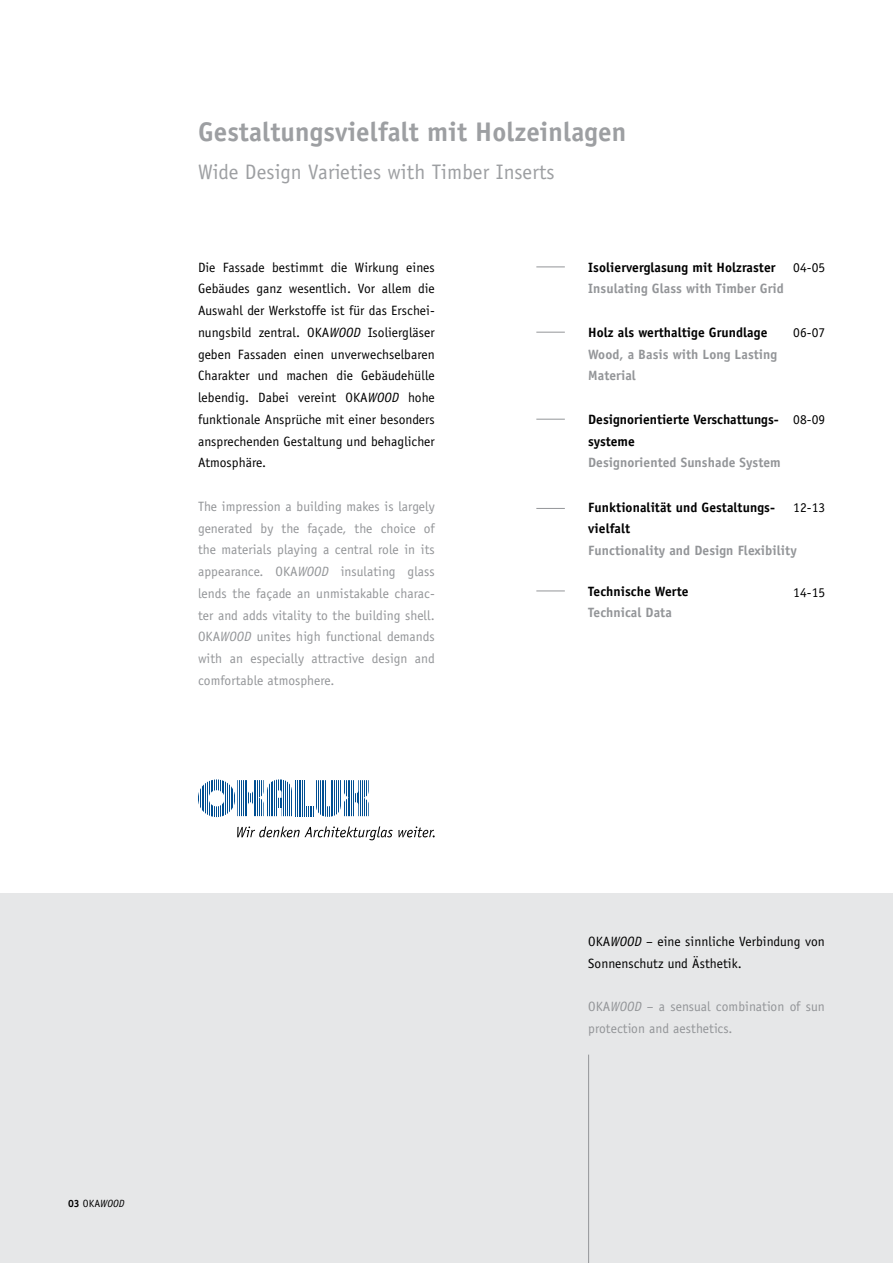
<style>
.page{position:relative;width:893px;height:1263px;background:#fff}
.page>*{position:absolute;margin:0;border:0;box-sizing:border-box;transform-origin:0 0}
.t1{font:700 27px "Officina Sans";letter-spacing:.005em;color:#9d9fa2}
.t2{font:21px "Officina Sans";letter-spacing:.005em;color:#9d9fa2}
.t3{font:13.5px/21.8px "Officina Sans";letter-spacing:.005em;color:#000;text-align:justify}
.t4{font:13.5px/21.8px "Officina Sans";letter-spacing:.005em;color:#939598;text-align:justify}
.t5{font:700 13.5px/21.8px "Officina Sans";letter-spacing:.005em;color:#000}
.t6{font:700 13.5px/21.8px "Officina Sans";letter-spacing:.005em;color:#939598}
.t7{font:italic 10.5px "Officina Sans";color:#000}
.s1{font-style:italic}
.s2{font-weight:400}
.s3{font-weight:700;font-style:normal}
.s4{font-style:normal}
</style>
<div class="page">
<div style="left:0;top:893px;width:893px;height:370px;background:#e6e7e8"></div>
<svg style="left:536px;top:266px;width:29px;height:1px"></svg>
<svg style="left:536px;top:332px;width:29px;height:1px"></svg>
<svg style="left:536px;top:419px;width:29px;height:1px"></svg>
<hr style="left:267px;top:779px;width:1px;height:37px;background:#004e92">
<hr style="left:269px;top:779px;width:1px;height:37px;background:#004e92">
<hr style="left:271px;top:779px;width:1px;height:37px;background:#004e92">
<hr style="left:272px;top:779px;width:1px;height:37px;background:#004e92">
<hr style="left:274px;top:779px;width:1px;height:37px;background:#004e92">
<hr style="left:276px;top:779px;width:1px;height:37px;background:#004e92">
<hr style="left:278px;top:779px;width:1px;height:37px;background:#004e92">
<hr style="left:280px;top:779px;width:1px;height:37px;background:#004e92">
<hr style="left:281px;top:779px;width:1px;height:37px;background:#004e92">
<hr style="left:283px;top:779px;width:1px;height:37px;background:#004e92">
<hr style="left:285px;top:779px;width:1px;height:37px;background:#004e92">
<hr style="left:287px;top:779px;width:1px;height:37px;background:#004e92">
<hr style="left:289px;top:779px;width:1px;height:37px;background:#004e92">
<hr style="left:291px;top:779px;width:1px;height:37px;background:#004e92">
<hr style="left:198px;top:779px;width:1px;height:38px;background:#004e92">
<hr style="left:200px;top:779px;width:1px;height:38px;background:#004e92">
<hr style="left:202px;top:779px;width:1px;height:38px;background:#004e92">
<hr style="left:203px;top:779px;width:1px;height:38px;background:#004e92">
<hr style="left:205px;top:779px;width:1px;height:38px;background:#004e92">
<hr style="left:207px;top:779px;width:1px;height:38px;background:#004e92">
<hr style="left:209px;top:779px;width:1px;height:38px;background:#004e92">
<hr style="left:211px;top:779px;width:1px;height:38px;background:#004e92">
<hr style="left:212px;top:779px;width:1px;height:38px;background:#004e92">
<hr style="left:214px;top:779px;width:1px;height:38px;background:#004e92">
<hr style="left:216px;top:779px;width:1px;height:38px;background:#004e92">
<hr style="left:218px;top:779px;width:1px;height:38px;background:#004e92">
<hr style="left:220px;top:779px;width:1px;height:38px;background:#004e92">
<hr style="left:222px;top:779px;width:1px;height:38px;background:#004e92">
<hr style="left:223px;top:779px;width:1px;height:38px;background:#004e92">
<hr style="left:225px;top:779px;width:1px;height:38px;background:#004e92">
<hr style="left:227px;top:779px;width:1px;height:38px;background:#004e92">
<hr style="left:229px;top:779px;width:1px;height:38px;background:#004e92">
<hr style="left:231px;top:779px;width:1px;height:38px;background:#004e92">
<hr style="left:233px;top:779px;width:1px;height:38px;background:#004e92">
<hr style="left:234px;top:779px;width:1px;height:38px;background:#004e92">
<hr style="left:237px;top:780px;width:1px;height:36px;background:#004e92">
<hr style="left:239px;top:780px;width:1px;height:36px;background:#004e92">
<hr style="left:241px;top:780px;width:1px;height:36px;background:#004e92">
<hr style="left:243px;top:780px;width:1px;height:36px;background:#004e92">
<hr style="left:245px;top:780px;width:1px;height:36px;background:#004e92">
<hr style="left:246px;top:780px;width:1px;height:36px;background:#004e92">
<hr style="left:248px;top:780px;width:1px;height:36px;background:#004e92">
<hr style="left:250px;top:780px;width:1px;height:36px;background:#004e92">
<hr style="left:252px;top:780px;width:1px;height:36px;background:#004e92">
<hr style="left:254px;top:780px;width:1px;height:36px;background:#004e92">
<hr style="left:255px;top:780px;width:1px;height:36px;background:#004e92">
<hr style="left:257px;top:780px;width:1px;height:36px;background:#004e92">
<hr style="left:259px;top:780px;width:1px;height:36px;background:#004e92">
<hr style="left:261px;top:780px;width:1px;height:36px;background:#004e92">
<hr style="left:263px;top:780px;width:1px;height:36px;background:#004e92">
<hr style="left:295px;top:780px;width:1px;height:36px;background:#004e92">
<hr style="left:297px;top:780px;width:1px;height:36px;background:#004e92">
<hr style="left:299px;top:780px;width:1px;height:36px;background:#004e92">
<hr style="left:300px;top:780px;width:1px;height:36px;background:#004e92">
<hr style="left:302px;top:780px;width:1px;height:36px;background:#004e92">
<hr style="left:304px;top:780px;width:1px;height:36px;background:#004e92">
<svg style="left:306px;top:806px;width:8px;height:10px"></svg>
<hr style="left:316px;top:780px;width:1px;height:37px;background:#004e92">
<hr style="left:318px;top:780px;width:1px;height:37px;background:#004e92">
<hr style="left:320px;top:780px;width:1px;height:37px;background:#004e92">
<hr style="left:322px;top:780px;width:1px;height:37px;background:#004e92">
<hr style="left:323px;top:780px;width:1px;height:37px;background:#004e92">
<hr style="left:325px;top:780px;width:1px;height:37px;background:#004e92">
<hr style="left:327px;top:780px;width:1px;height:37px;background:#004e92">
<hr style="left:329px;top:780px;width:1px;height:37px;background:#004e92">
<hr style="left:331px;top:780px;width:1px;height:37px;background:#004e92">
<hr style="left:332px;top:780px;width:1px;height:37px;background:#004e92">
<hr style="left:334px;top:780px;width:1px;height:37px;background:#004e92">
<hr style="left:336px;top:780px;width:1px;height:37px;background:#004e92">
<hr style="left:338px;top:780px;width:1px;height:37px;background:#004e92">
<hr style="left:340px;top:780px;width:1px;height:37px;background:#004e92">
<hr style="left:344px;top:780px;width:1px;height:36px;background:#004e92">
<hr style="left:346px;top:780px;width:1px;height:36px;background:#004e92">
<hr style="left:348px;top:780px;width:1px;height:36px;background:#004e92">
<hr style="left:349px;top:780px;width:1px;height:36px;background:#004e92">
<hr style="left:351px;top:780px;width:1px;height:36px;background:#004e92">
<hr style="left:353px;top:780px;width:1px;height:36px;background:#004e92">
<hr style="left:355px;top:780px;width:1px;height:36px;background:#004e92">
<hr style="left:357px;top:780px;width:1px;height:36px;background:#004e92">
<hr style="left:358px;top:780px;width:1px;height:36px;background:#004e92">
<hr style="left:360px;top:780px;width:1px;height:36px;background:#004e92">
<hr style="left:362px;top:780px;width:1px;height:36px;background:#004e92">
<hr style="left:364px;top:780px;width:1px;height:36px;background:#004e92">
<hr style="left:366px;top:780px;width:1px;height:36px;background:#004e92">
<hr style="left:368px;top:780px;width:1px;height:36px;background:#004e92">
<svg style="left:237px;top:826px;width:198px;height:14px"></svg>
<hr style="left:588px;top:1055px;width:1px;height:208px;background:#939598">
<svg style="left:536px;top:508px;width:29px;height:1px"></svg>
<svg style="left:536px;top:590px;width:29px;height:1px"></svg>
<h1 class="t1" style="left:198px;top:114px;width:430px">Gestaltungsvielfalt mit Holzeinlagen</h1>
<h2 class="t2" style="left:198px;top:159px;width:358px">Wide Design Varieties with Timber Inserts</h2>
<p class="t3" style="left:198px;top:256px;width:238px">Die Fassade bestimmt die Wirkung eines Gebäudes ganz wesentlich. Vor allem die Auswahl der Werkstoffe ist für das Erschei&shy;nungsbild zentral. OKA<span class="s1">WOOD</span> Isoliergläser geben Fassaden einen unverwechselbaren Charakter und machen die Gebäudehülle lebendig. Dabei vereint OKA<span class="s1">WOOD</span> hohe funktionale Ansprüche mit einer besonders ansprechenden Gestaltung und behaglicher Atmosphäre.</p>
<p class="t4" style="left:198px;top:495px;width:238px">The impression a building makes is largely generated by the façade, the choice of the materials playing a central role in its appearance. OKA<span class="s1">WOOD</span> insulating glass lends the façade an unmistakable charac&shy;ter and adds vitality to the building shell.<br>OKA<span class="s1">WOOD</span> unites high functional demands with an especially attractive design and comfortable atmosphere.</p>
<p class="t5" style="left:588px;top:256px;width:189px">Isolierverglasung mit Holzraster</p>
<p class="t3" style="left:793px;top:256px;width:34px">04-05</p>
<p class="t6" style="left:588px;top:278px;width:197px">Insulating Glass with Timber Grid</p>
<p class="t5" style="left:588px;top:321px;width:181px">Holz als werthaltige Grundlage</p>
<p class="t3" style="left:793px;top:321px;width:34px">06-07</p>
<p class="t6" style="left:588px;top:343px;width:191px">Wood, a Basis with Long Lasting<br>Material</p>
<p class="t5" style="left:588px;top:408px;width:239px">Designorientierte Verschattungs- <span class="s2">08-09 </span>systeme</p>
<p class="t6" style="left:588px;top:452px;width:194px">Designoriented Sunshade System</p>
<p class="t5" style="left:588px;top:496px;width:188px">Funktionalität und Gestaltungs-</p>
<p class="t3" style="left:793px;top:496px;width:34px">12-13</p>
<p class="t5" style="left:588px;top:518px;width:43px">vielfalt</p>
<p class="t6" style="left:588px;top:539px;width:210px">Functionality and Design Flexibility</p>
<p class="t5" style="left:588px;top:580px;width:102px">Technische Werte</p>
<p class="t3" style="left:793px;top:582px;width:34px">14-15</p>
<p class="t6" style="left:588px;top:602px;width:85px">Technical Data</p>
<p class="t7" style="left:68px;top:1197px;width:58px"><span class="s3">03</span> <span class="s4">OKA</span>WOOD</p>
<p class="t3" style="left:588px;top:930px;width:238px">OKA<span class="s1">WOOD</span> – eine sinnliche Verbindung von<br>Sonnenschutz und Ästhetik.</p>
<p class="t4" style="left:588px;top:996px;width:238px">OKA<span class="s1">WOOD</span> – a sensual combination of sun protection and aesthetics.</p>
</div>
